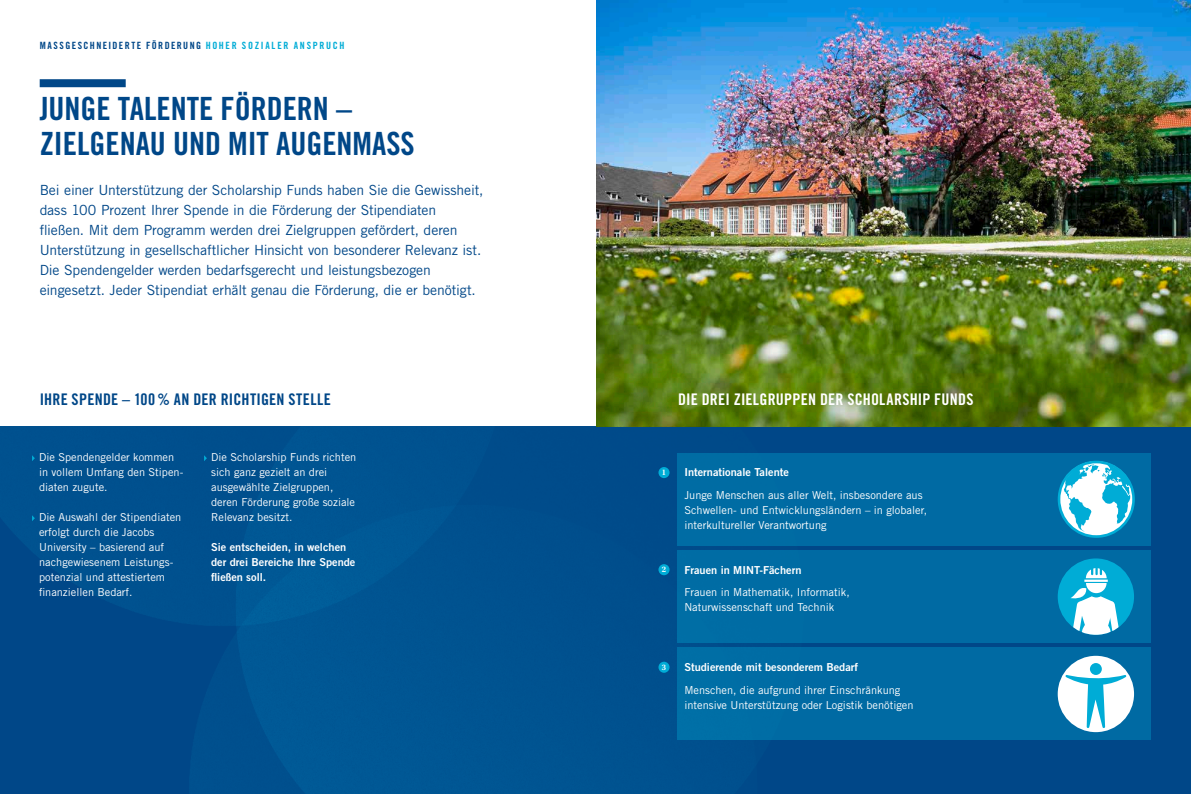
<style>
.page{position:relative;width:1191px;height:794px;background:#fff}
.page>*{position:absolute;margin:0;border:0;box-sizing:border-box;transform-origin:0 0}
.t1{font:32px/35px "Trade Gothic LT Std Bd Cn 20";color:#004788}
.t2{font:16px "Trade Gothic LT Std Bd Cn 20";letter-spacing:.01em;color:#fff}
.t3{font:16px "Trade Gothic LT Std Bd Cn 20";letter-spacing:.02em;color:#004788}
.t4{font:14px/20px "Trade Gothic LT Std";letter-spacing:-.01em;color:#004788}
.t5{font:11px/15px "Trade Gothic LT Std";color:#fff}
.t6{font:11px/15px "Trade Gothic LT Std Bd 2";color:#fff}
.t7{font:10px "Trade Gothic LT Std Bd Cn 20";letter-spacing:.155em;color:#004788}
.t8{font:600 8.4px "Utopia Std";color:#fff}
.s1{color:#00acd6}
</style>
<div class="page">
<div style="left:0;top:426px;width:1191px;height:368px;background:#004788"></div>
<img style="left:0;top:426px;width:803px;height:368px">
<div style="left:40px;top:79px;width:86px;height:8px;background:#004788"></div>
<svg style="left:32px;top:455px;width:3px;height:6px"></svg>
<svg style="left:32px;top:515px;width:3px;height:6px"></svg>
<svg style="left:204px;top:455px;width:3px;height:6px"></svg>
<img style="left:596px;top:0;width:595px;height:426px">
<div style="left:658px;top:467px;width:11px;height:11px;background:#00acd6;border-radius:50%"></div>
<div style="left:658px;top:564px;width:11px;height:11px;background:#00acd6;border-radius:50%"></div>
<div style="left:658px;top:661px;width:11px;height:12px;background:#00acd6;border-radius:50%"></div>
<div style="left:677px;top:453px;width:474px;height:92px;background:#006aa3"></div>
<div style="left:677px;top:550px;width:474px;height:93px;background:#006aa3"></div>
<div style="left:677px;top:648px;width:474px;height:92px;background:#006aa3"></div>
<svg style="left:1057px;top:461px;width:77px;height:77px"></svg>
<div style="left:1057px;top:656px;width:77px;height:76px;background:#fff;border-radius:50%"></div>
<svg style="left:1065px;top:675px;width:61px;height:53px"></svg>
<div style="left:1090px;top:663px;width:11px;height:12px;background:#00acd6;border-radius:50%"></div>
<div style="left:1057px;top:558px;width:77px;height:77px;background:#00acd6;border-radius:50%"></div>
<svg style="left:1065px;top:567px;width:60px;height:68px"></svg>
<p class="t7" style="left:40px;top:39px;width:306px">MASSGESCHNEIDERTE FÖRDERUNG <span class="s1">HOHER SOZIALER ANSPRUCH</span></p>
<h1 class="t1" style="left:40px;top:91px;width:376px">JUNGE TALENTE FÖRDERN –<br>ZIELGENAU UND MIT AUGENMASS</h1>
<p class="t4" style="left:40px;top:180px;width:445px">Bei einer Unterstützung der Scholarship Funds haben Sie die Gewissheit, dass 100 Prozent Ihrer Spende in die Förderung der Stipendiaten fließen. Mit dem Programm werden drei Zielgruppen gefördert, deren Unterstützung in gesellschaftlicher Hinsicht von besonderer Relevanz ist.<br>Die Spendengelder werden bedarfsgerecht und leistungsbezogen eingesetzt. Jeder Stipendiat erhält genau die Förderung, die er benötigt.</p>
<h2 class="t3" style="left:40px;top:390px;width:293px">IHRE SPENDE – 100% AN DER RICHTIGEN STELLE</h2>
<p class="t5" style="left:39px;top:450px;width:145px">Die Spendengelder kommen in vollem Umfang den Stipen&shy;diaten zugute.</p>
<p class="t5" style="left:39px;top:510px;width:144px">Die Auswahl der Stipendiaten erfolgt durch die Jacobs<br>University – basierend auf nachgewiesenem Leistungs&shy;potenzial und attestiertem finanziellen Bedarf.</p>
<p class="t5" style="left:211px;top:450px;width:147px">Die Scholarship Funds richten sich ganz gezielt an drei ausgewählte Zielgruppen, deren Förderung große soziale<br>Relevanz besitzt.</p>
<p class="t6" style="left:211px;top:539px;width:146px">Sie entscheiden, in welchen der drei Bereiche Ihre Spende fließen soll.</p>
<h2 class="t2" style="left:678px;top:390px;width:297px">DIE DREI ZIELGRUPPEN DER SCHOLARSHIP FUNDS</h2>
<p class="t8" style="left:662px;top:468px;width:6px">1</p>
<p class="t8" style="left:662px;top:565px;width:6px">2</p>
<p class="t6" style="left:684px;top:464px;width:106px">Internationale Talente</p>
<p class="t5" style="left:684px;top:487px;width:244px">Junge Menschen aus aller Welt, insbesondere aus<br>Schwellen- und Entwicklungsländern – in globaler, interkultureller Verantwortung</p>
<p class="t6" style="left:684px;top:562px;width:119px">Frauen in MINT-Fächern</p>
<p class="t5" style="left:684px;top:585px;width:167px">Frauen in Mathematik, Informatik,<br>Naturwissenschaft und Technik</p>
<p class="t8" style="left:662px;top:662px;width:6px">3</p>
<p class="t6" style="left:684px;top:659px;width:175px">Studierende mit besonderem Bedarf</p>
<p class="t5" style="left:684px;top:682px;width:231px">Menschen, die aufgrund ihrer Einschränkung intensive Unterstützung oder Logistik benötigen</p>
</div>
